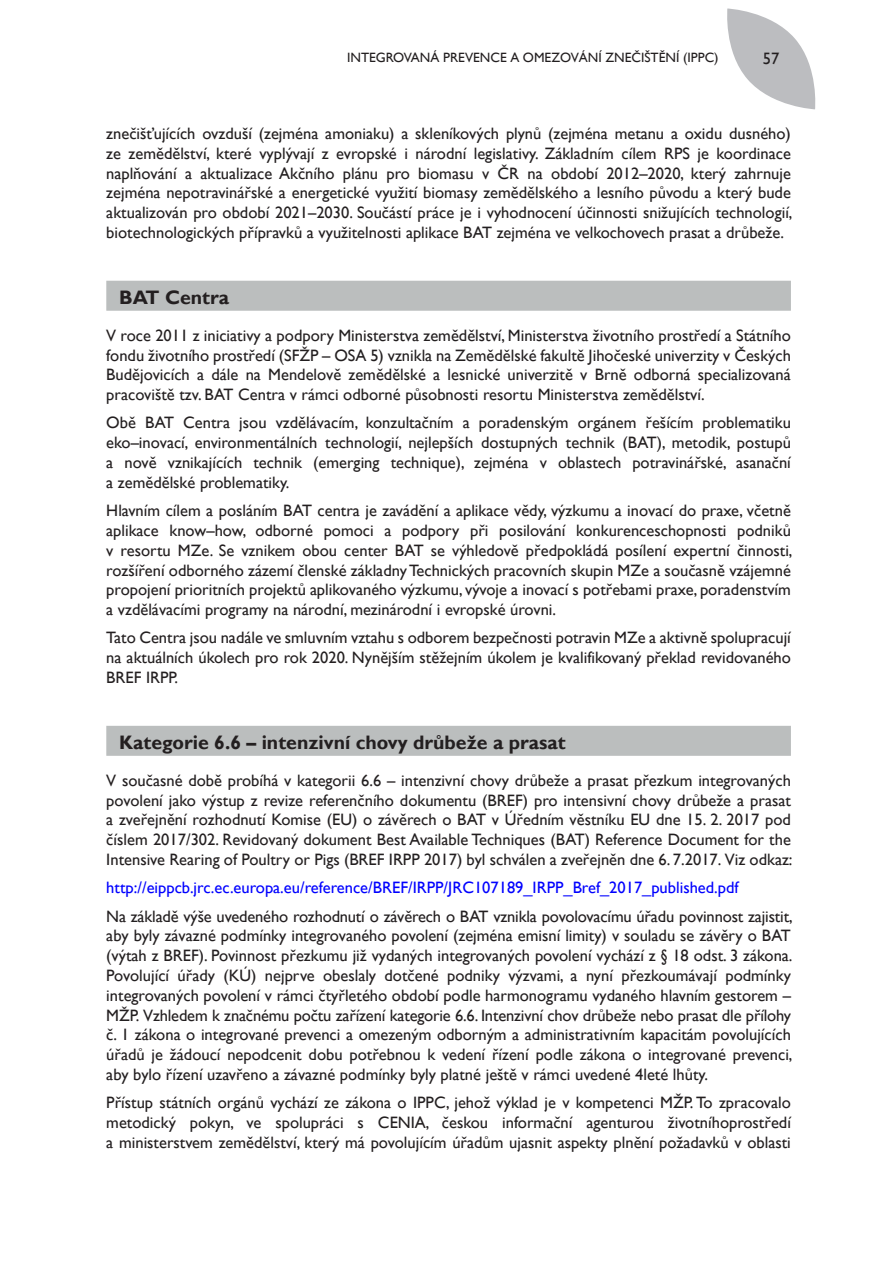
<style>
.page{position:relative;width:893px;height:1263px;background:#fff}
.page>*{position:absolute;margin:0;border:0;box-sizing:border-box;transform-origin:0 0}
.t1{font:700 19.5px "Gill Sans";color:#231f20}
.t2{font:16.5px/19.8px "Gill Sans";color:#231f20;text-align:justify}
.t3{font:16.5px "Gill Sans";color:#00f}
.t4{font:13.5px "Gill Sans";color:#231f20}
</style>
<div class="page">
<svg style="left:727px;top:9px;width:89px;height:100px"></svg>
<div style="left:106px;top:281px;width:685px;height:30px;background:#bbbebe"></div>
<div style="left:106px;top:726px;width:685px;height:30px;background:#bbbebe"></div>
<p class="t4" style="left:347px;top:49px;width:373px">INTEGROVANÁ PREVENCE A OMEZOVÁNÍ ZNEČIŠTĚNÍ (IPPC)</p>
<p class="t2" style="left:763px;top:49px;width:18px">57</p>
<p class="t2" style="left:106px;top:124px;width:688px">znečišťujících ovzduší (zejména amoniaku) a skleníkových plynů (zejména metanu a oxidu dusného) ze zemědělství, které vyplývají z evropské i národní legislativy. Základním cílem RPS je koordinace naplňování a aktualizace Akčního plánu pro biomasu v ČR na období 2012–2020, který zahrnuje zejména nepotravinářské a energetické využití biomasy zemědělského a lesního původu a který bude aktualizován pro období 2021–2030. Součástí práce je i vyhodnocení účinnosti snižujících technologií, biotechnologických přípravků a využitelnosti aplikace BAT zejména ve velkochovech prasat a drůbeže.</p>
<p class="t1" style="left:119px;top:286px;width:112px">BAT Centra</p>
<p class="t2" style="left:106px;top:326px;width:686px">V roce 2011 z iniciativy a podpory Ministerstva zemědělství, Ministerstva životního prostředí a Státního fondu životního prostředí (SFŽP – OSA 5) vznikla na Zemědělské fakultě Jihočeské univerzity v Českých Budějovicích a dále na Mendelově zemědělské a lesnické univerzitě v Brně odborná specializovaná pracoviště tzv. BAT Centra v rámci odborné působnosti resortu Ministerstva zemědělství.</p>
<p class="t2" style="left:106px;top:413px;width:686px">Obě BAT Centra jsou vzdělávacím, konzultačním a poradenským orgánem řešícím problematiku eko–inovací, environmentálních technologií, nejlepších dostupných technik (BAT), metodik, postupů a nově vznikajících technik (emerging technique), zejména v oblastech potravinářské, asanační a zemědělské problematiky.</p>
<p class="t2" style="left:106px;top:501px;width:688px">Hlavním cílem a posláním BAT centra je zavádění a aplikace vědy, výzkumu a inovací do praxe, včetně aplikace know–how, odborné pomoci a podpory při posilování konkurenceschopnosti podniků v resortu MZe. Se vznikem obou center BAT se výhledově předpokládá posílení expertní činnosti, rozšíření odborného zázemí členské základny Technických pracovních skupin MZe a současně vzájemné propojení prioritních projektů aplikovaného výzkumu, vývoje a inovací s potřebami praxe, poradenstvím a vzdělávacími programy na národní, mezinárodní i evropské úrovni.</p>
<p class="t2" style="left:106px;top:628px;width:686px">Tato Centra jsou nadále ve smluvním vztahu s odborem bezpečnosti potravin MZe a aktivně spolupracují na aktuálních úkolech pro rok 2020. Nynějším stěžejním úkolem je kvalifikovaný překlad revidovaného BREF IRPP.</p>
<p class="t1" style="left:119px;top:731px;width:448px">Kategorie 6.6 – intenzivní chovy drůbeže a prasat</p>
<p class="t2" style="left:106px;top:771px;width:688px">V současné době probíhá v kategorii 6.6 – intenzivní chovy drůbeže a prasat přezkum integrovaných povolení jako výstup z revize referenčního dokumentu (BREF) pro intensivní chovy drůbeže a prasat a zveřejnění rozhodnutí Komise (EU) o závěrech o BAT v Úředním věstníku EU dne 15. 2. 2017 pod číslem 2017/302. Revidovaný dokument Best Available Techniques (BAT) Reference Document for the Intensive Rearing of Poultry or Pigs (BREF IRPP 2017) byl schválen a zveřejněn dne 6. 7.2017. Viz odkaz:</p>
<p class="t3" style="left:106px;top:878px;width:634px">http://eippcb.jrc.ec.europa.eu/reference/BREF/IRPP/JRC107189_IRPP_Bref_2017_published.pdf</p>
<p class="t2" style="left:106px;top:906px;width:688px">Na základě výše uvedeného rozhodnutí o závěrech o BAT vznikla povolovacímu úřadu povinnost zajistit, aby byly závazné podmínky integrovaného povolení (zejména emisní limity) v souladu se závěry o BAT (výtah z BREF). Povinnost přezkumu již vydaných integrovaných povolení vychází z § 18 odst. 3 zákona.<br>Povolující úřady (KÚ) nejprve obeslaly dotčené podniky výzvami, a nyní přezkoumávají podmínky integrovaných povolení v rámci čtyřletého období podle harmonogramu vydaného hlavním gestorem – MŽP. Vzhledem k značnému počtu zařízení kategorie 6.6. Intenzivní chov drůbeže nebo prasat dle přílohy č. 1 zákona o integrované prevenci a omezeným odborným a administrativním kapacitám povolujících úřadů je žádoucí nepodcenit dobu potřebnou k vedení řízení podle zákona o integrované prevenci, aby bylo řízení uzavřeno a závazné podmínky byly platné ještě v rámci uvedené 4leté lhůty.</p>
<p class="t2" style="left:106px;top:1093px;width:686px">Přístup státních orgánů vychází ze zákona o IPPC, jehož výklad je v kompetenci MŽP. To zpracovalo metodický pokyn, ve spolupráci s CENIA, českou informační agenturou životníhoprostředí a ministerstvem zemědělství, který má povolujícím úřadům ujasnit aspekty plnění požadavků v oblasti</p>
</div>
